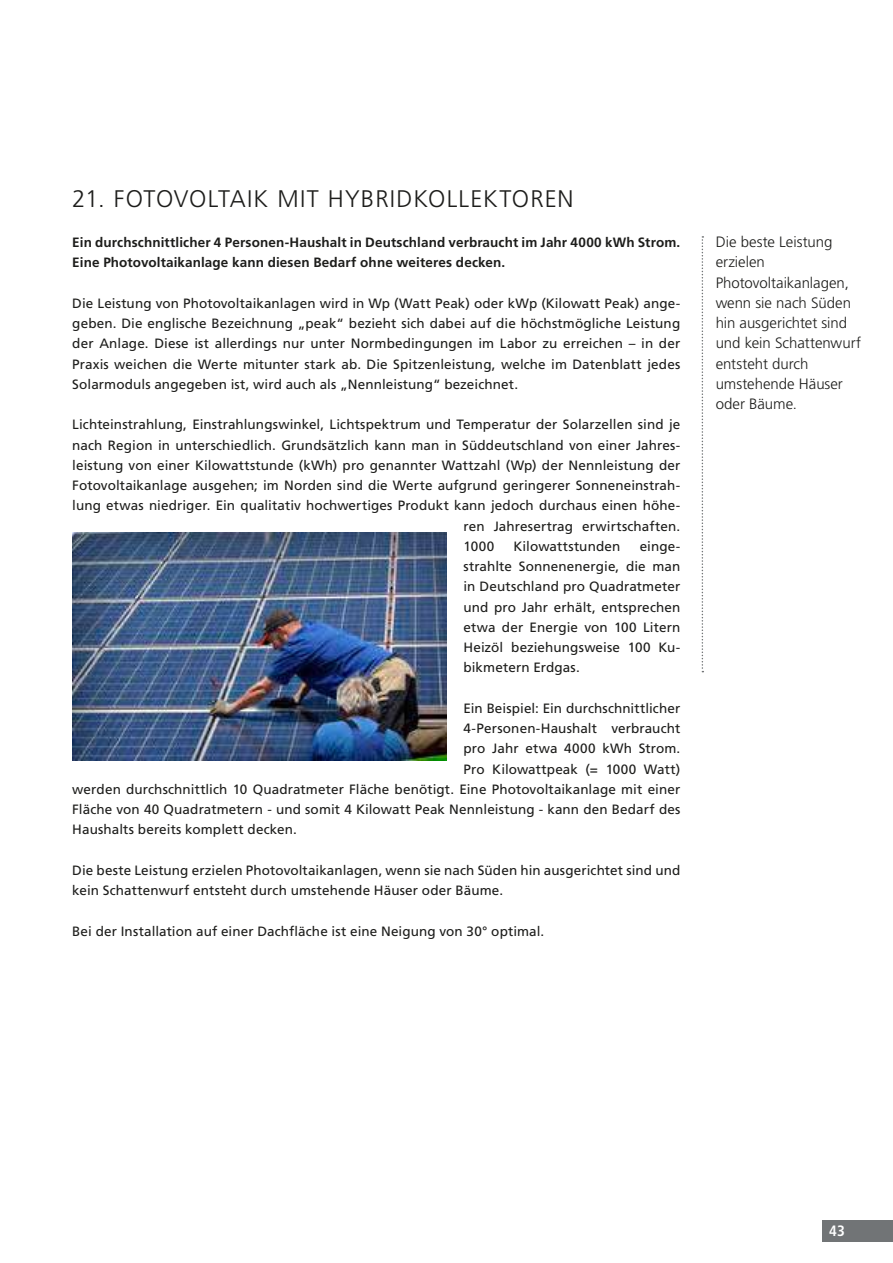
<style>
.page{position:relative;width:893px;height:1263px;background:#fff}
.page>*{position:absolute;margin:0;border:0;box-sizing:border-box;transform-origin:0 0}
.t1{font:300 24px "Frutiger LT Std";letter-spacing:.05em;color:#1d1d1b}
.t2{font:300 15px/20.2px "Frutiger LT Std";letter-spacing:-.005em;color:#1d1d1b}
.t3{font:700 condensed 15px "Frutiger LT Std";color:#fff}
.t4{font:13.5px/20.2px "Frutiger LT Std";letter-spacing:.005em;color:#1d1d1b;text-align:justify}
.t5{font:700 13.5px/20.2px "Frutiger LT Std";letter-spacing:.01em;color:#1d1d1b}
</style>
<div class="page">
<div style="left:823px;top:1220px;width:70px;height:22px;background:#717476"></div>
<img style="left:72px;top:532px;width:374px;height:228px">
<svg style="left:702px;top:236px;width:1px;height:436px"></svg>
<h1 class="t1" style="left:72px;top:185px;width:69px">21. Fotovoltaik</h1>
<h1 class="t1" style="left:277px;top:185px;width:15px">mit</h1>
<h1 class="t1" style="left:328px;top:185px;width:49px">Hybridkollektoren</h1>
<p class="t5" style="left:72px;top:232px;width:610px">Ein durchschnittlicher 4 Personen-Haushalt in Deutschland verbraucht im Jahr 4000 kWh Strom.<br>Eine Photovoltaikanlage kann diesen Bedarf ohne weiteres decken.</p>
<p class="t4" style="left:72px;top:293px;width:610px">Die Leistung von Photovoltaikanlagen wird in Wp (Watt Peak) oder kWp (Kilowatt Peak) ange&shy;geben. Die englische Bezeichnung „peak“ bezieht sich dabei auf die höchstmögliche Leistung der Anlage. Diese ist allerdings nur unter Normbedingungen im Labor zu erreichen – in der Praxis weichen die Werte mitunter stark ab. Die Spitzenleistung, welche im Datenblatt jedes Solarmoduls angegeben ist, wird auch als „Nennleistung“ bezeichnet.</p>
<p class="t4" style="left:72px;top:415px;width:609px">Lichteinstrahlung, Einstrahlungswinkel, Lichtspektrum und Temperatur der Solarzellen sind je</p>
<p class="t4" style="left:72px;top:435px;width:610px">nach Region in unterschiedlich. Grundsätzlich kann man in Süddeutschland von einer Jahres-</p>
<p class="t4" style="left:72px;top:455px;width:610px">leistung von einer Kilowattstunde (kWh) pro genannter Wattzahl (Wp) der Nennleistung der</p>
<p class="t4" style="left:72px;top:475px;width:610px">Fotovoltaikanlage ausgehen; im Norden sind die Werte aufgrund geringerer Sonneneinstrah-</p>
<p class="t4" style="left:72px;top:496px;width:610px">lung etwas niedriger. Ein qualitativ hochwertiges Produkt kann jedoch durchaus einen höhe-</p>
<p class="t4" style="left:463px;top:516px;width:218px">ren Jahresertrag erwirtschaften.</p>
<p class="t4" style="left:463px;top:536px;width:32px">1000</p>
<p class="t4" style="left:513px;top:536px;width:108px">Kilowattstunden</p>
<p class="t4" style="left:463px;top:536px;width:218px;text-indent:176px">einge&shy;strahlte Sonnenenergie, die man in Deutschland pro Quadratmeter und pro Jahr erhält, entsprechen etwa der Energie von 100 Litern Heizöl beziehungsweise 100 Ku&shy;bikmetern Erdgas.</p>
<p class="t4" style="left:463px;top:698px;width:218px">Ein Beispiel: Ein durchschnittlicher</p>
<p class="t4" style="left:463px;top:718px;width:218px">4-Personen-Haushalt verbraucht</p>
<p class="t4" style="left:463px;top:739px;width:218px">pro Jahr etwa 4000 kWh Strom.</p>
<p class="t4" style="left:463px;top:759px;width:218px">Pro Kilowattpeak (= 1000 Watt)</p>
<p class="t4" style="left:72px;top:779px;width:609px">werden durchschnittlich 10 Quadratmeter Fläche benötigt. Eine Photovoltaikanlage mit einer</p>
<p class="t4" style="left:72px;top:799px;width:610px">Fläche von 40 Quadratmetern - und somit 4 Kilowatt Peak Nennleistung - kann den Bedarf des</p>
<p class="t4" style="left:72px;top:820px;width:226px">Haushalts bereits komplett decken.</p>
<p class="t4" style="left:72px;top:860px;width:610px">Die beste Leistung erzielen Photovoltaikanlagen, wenn sie nach Süden hin ausgerichtet sind und kein Schattenwurf entsteht durch umstehende Häuser oder Bäume.</p>
<p class="t4" style="left:72px;top:921px;width:473px">Bei der Installation auf einer Dachfläche ist eine Neigung von 30° optimal.</p>
<p class="t2" style="left:716px;top:232px;width:147px">Die beste Leistung erzielen<br>Photovoltaikanlagen, wenn sie nach Süden hin ausgerichtet sind und kein Schattenwurf entsteht durch umstehende Häuser oder Bäume.</p>
<p class="t3" style="left:829px;top:1222px;width:17px">43</p>
</div>
